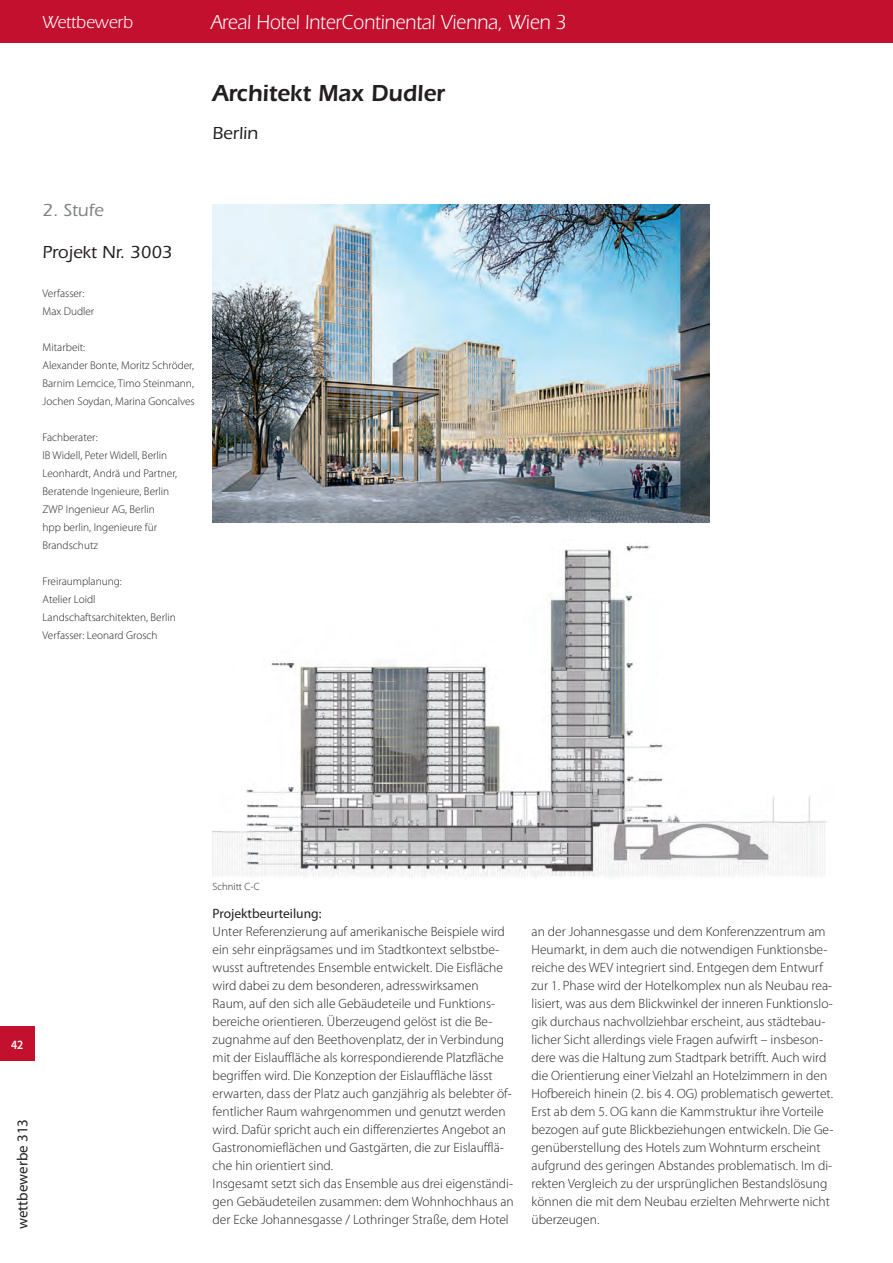
<style>
.page{position:relative;width:893px;height:1263px;background:#fff}
.page>*{position:absolute;margin:0;border:0;box-sizing:border-box;transform-origin:0 0}
.t1{font:600 24px "ITC Eras Std";color:#231f20;scale:.95 1}
.t2{font:21px "ITC Eras Std";color:#fff;scale:.9 1}
.t3{font:500 18px "ITC Eras Std";color:#231f20}
.t4{font:18px "ITC Eras Std";color:#fff;scale:.95 1}
.t5{font:500 18px "ITC Eras Std";color:#808285}
.t6{font:15px "Myriad Pro";color:#231f20}
.t7{font:300 13.5px/18px "Myriad Pro";color:#231f20}
.t8{font:13.5px "Myriad Pro";color:#231f20}
.t9{font:600 12.75px "Myriad Pro";color:#fff;scale:.9 1}
.t10{font:300 11.25px/18px "Myriad Pro";color:#231f20}
.t11{font:300 10.5px "Myriad Pro";color:#231f20}
</style>
<div class="page">
<div style="left:0;top:0;width:893px;height:43px;background:#c3102e"></div>
<div style="left:0;top:1027px;width:34px;height:34px;background:#c3102e"></div>
<img style="left:213px;top:204px;width:496px;height:319px">
<img style="left:213px;top:545px;width:614px;height:332px">
<h3 class="t4" style="left:43px;top:12px;width:97px">Wettbewerb</h3>
<h2 class="t2" style="left:211px;top:10px;width:396px">Areal Hotel InterContinental Vienna, Wien 3</h2>
<h1 class="t1" style="left:213px;top:79px;width:246px">Architekt Max Dudler</h1>
<h3 class="t3" style="left:213px;top:123px;width:47px">Berlin</h3>
<h3 class="t5" style="left:43px;top:200px;width:63px">2. Stufe</h3>
<h3 class="t3" style="left:43px;top:242px;width:131px">Projekt Nr. 3003</h3>
<p class="t10" style="left:43px;top:284px;width:53px">Verfasser:<br>Max Dudler</p>
<p class="t10" style="left:43px;top:338px;width:154px">Mitarbeit:<br>Alexander Bonte, Moritz Schröder,<br>Barnim Lemcice, Timo Steinmann,<br>Jochen Soydan, Marina Goncalves</p>
<p class="t10" style="left:43px;top:428px;width:136px">Fachberater:<br>IB Widell, Peter Widell, Berlin<br>Leonhardt, Andrä und Partner,<br>Beratende Ingenieure, Berlin<br>ZWP Ingenieur AG, Berlin<br>hpp berlin, Ingenieure für<br>Brandschutz</p>
<p class="t10" style="left:43px;top:572px;width:135px">Freiraumplanung:<br>Atelier Loidl<br>Landschaftsarchitekten, Berlin<br>Verfasser: Leonard Grosch</p>
<p class="t9" style="left:11px;top:1036px;width:15px">42</p>
<p class="t6" style="left:13px;top:1229px;width:112px;rotate:-90deg">wettbewerbe 313</p>
<p class="t11" style="left:213px;top:880px;width:49px">Schnitt C-C</p>
<p class="t8" style="left:213px;top:905px;width:110px">Projektbeurteilung:</p>
<p class="t7" style="left:213px;top:922px;width:303px">Unter Referenzierung auf amerikanische Beispiele wird ein sehr einprägsames und im Stadtkontext selbstbe&shy;wusst auftretendes Ensemble entwickelt. Die Eisfläche wird dabei zu dem besonderen, adresswirksamen Raum, auf den sich alle Gebäudeteile und Funktions&shy;bereiche orientieren. Überzeugend gelöst ist die Be&shy;zugnahme auf den Beethovenplatz, der in Verbindung mit der Eislauffläche als korrespondierende Platzfläche begriffen wird. Die Konzeption der Eislauffläche lässt erwarten, dass der Platz auch ganzjährig als belebter öf&shy;fentlicher Raum wahrgenommen und genutzt werden wird. Dafür spricht auch ein differenziertes Angebot an Gastronomieflächen und Gastgärten, die zur Eislaufflä&shy;che hin orientiert sind.<br>Insgesamt setzt sich das Ensemble aus drei eigenständi&shy;gen Gebäudeteilen zusammen: dem Wohnhochhaus an der Ecke Johannesgasse / Lothringer Straße, dem Hotel</p>
<p class="t7" style="left:531px;top:922px;width:303px">an der Johannesgasse und dem Konferenzzentrum am Heumarkt, in dem auch die notwendigen Funktionsbe&shy;reiche des WEV integriert sind. Entgegen dem Entwurf zur 1. Phase wird der Hotelkomplex nun als Neubau rea&shy;lisiert, was aus dem Blickwinkel der inneren Funktionslo&shy;gik durchaus nachvollziehbar erscheint, aus städtebau&shy;licher Sicht allerdings viele Fragen aufwirft – insbeson&shy;dere was die Haltung zum Stadtpark betrifft. Auch wird die Orientierung einer Vielzahl an Hotelzimmern in den Hofbereich hinein (2. bis 4. OG) problematisch gewertet.<br>Erst ab dem 5. OG kann die Kammstruktur ihre Vorteile bezogen auf gute Blickbeziehungen entwickeln. Die Ge&shy;genüberstellung des Hotels zum Wohnturm erscheint aufgrund des geringen Abstandes problematisch. Im di&shy;rekten Vergleich zu der ursprünglichen Bestandslösung können die mit dem Neubau erzielten Mehrwerte nicht überzeugen.</p>
</div>
